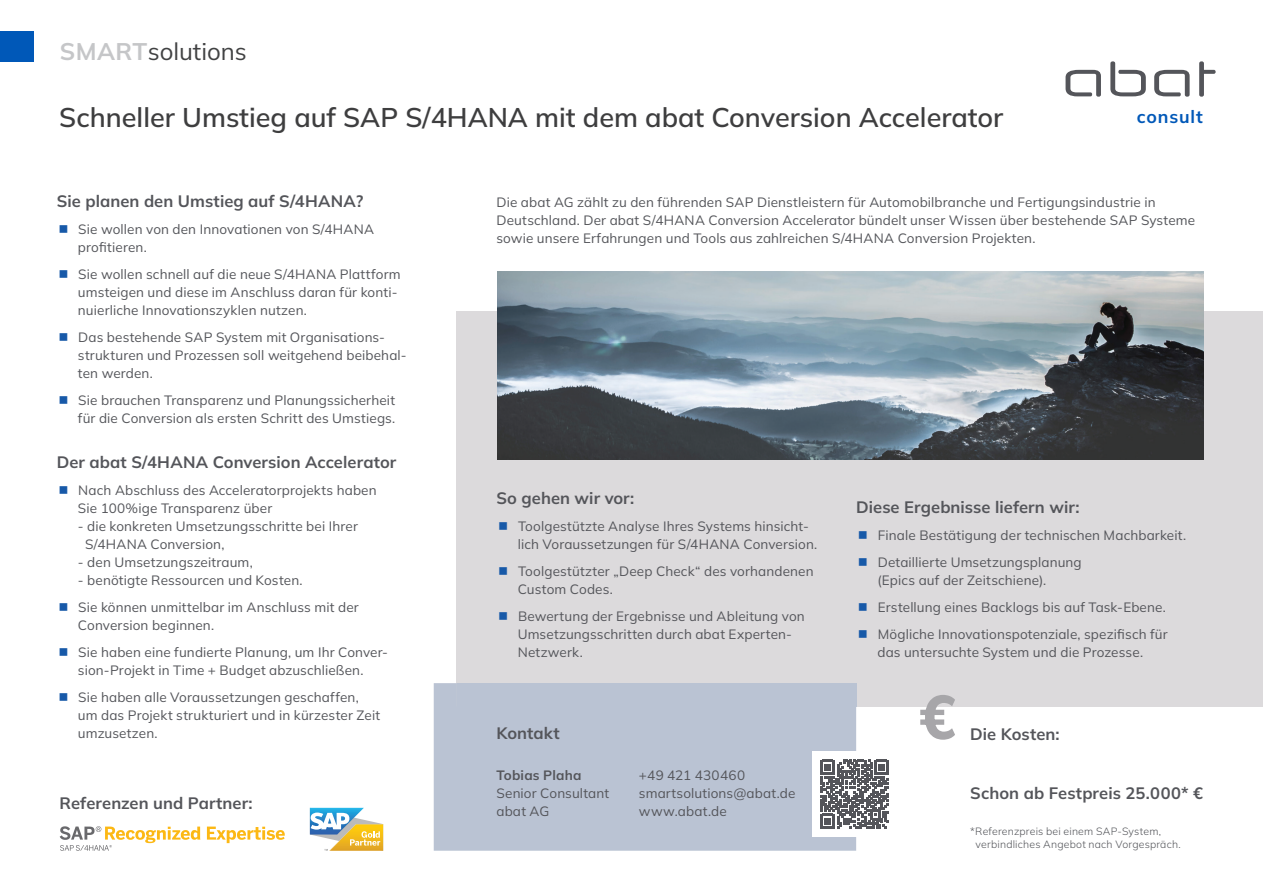
<style>
.page{position:relative;width:1263px;height:893px;background:#fff}
.page>*{position:absolute;margin:0;border:0;box-sizing:border-box;transform-origin:0 0}
.t1{font:78.3px "Neuropol Nova";color:#54555a}
.t2{font:600 27px "Mulish";color:#3e3e3f}
.t3{font:24px "Mulish";color:#414243}
.t4{font:700 17.7px "Mulish";letter-spacing:.05em;color:#0058b8}
.t5{font:700 16.5px "Mulish";letter-spacing:.005em;color:#54555a}
.t6{font:13.5px/18px "Mulish";letter-spacing:.01em;color:#54555a}
.t7{font:700 13.5px "Mulish";letter-spacing:.015em;color:#54555a}
.t8{font:300 10.5px/13.5px "Mulish";letter-spacing:.02em;color:#54555a}
.s1{font-weight:700;color:#c5c6c8}
</style>
<div class="page">
<div style="left:457px;top:311px;width:806px;height:396px;background:#dcdadc"></div>
<div style="left:434px;top:683px;width:422px;height:168px;background:#bac3d3"></div>
<div style="left:457px;top:683px;width:399px;height:24px;background:#bac3d3"></div>
<div style="left:0;top:31px;width:33px;height:31px;background:#0058b8"></div>
<svg style="left:310px;top:808px;width:73px;height:43px"></svg>
<svg style="left:207px;top:827px;width:78px;height:16px"></svg>
<svg style="left:60px;top:826px;width:140px;height:25px"></svg>
<img style="left:497px;top:272px;width:706px;height:188px">
<svg style="left:920px;top:695px;width:35px;height:45px"></svg>
<div style="left:812px;top:752px;width:85px;height:85px;background:#fff"></div>
<svg style="left:820px;top:760px;width:69px;height:68px"></svg>
<h3 class="t3" style="left:60px;top:35px;width:188px"><span class="s1">SMART</span>solutions</h3>
<h2 class="t2" style="left:59px;top:99px;width:946px">Schneller Umstieg auf SAP S/4HANA mit dem abat Conversion Accelerator</h2>
<h1 class="t1" style="left:1063px;top:47px;width:155px">abat</h1>
<h3 class="t4" style="left:1137px;top:105px;width:68px">consult</h3>
<p class="t5" style="left:57px;top:190px;width:308px">Sie planen den Umstieg auf S/4HANA?</p>
<p class="t6" style="left:78px;top:220px;width:298px">Sie wollen von den Innovationen von S/4HANA profitieren.</p>
<p class="t6" style="left:78px;top:265px;width:324px">Sie wollen schnell auf die neue S/4HANA Plattform umsteigen und diese im Anschluss daran für konti&shy;nuierliche Innovationszyklen nutzen.</p>
<p class="t6" style="left:78px;top:328px;width:330px">Das bestehende SAP System mit Organisations&shy;strukturen und Prozessen soll weitgehend beibehal&shy;ten werden.</p>
<p class="t6" style="left:78px;top:391px;width:319px">Sie brauchen Transparenz und Planungssicherheit für die Conversion als ersten Schritt des Umstiegs.</p>
<p class="t5" style="left:57px;top:451px;width:341px">Der abat S/4HANA Conversion Accelerator</p>
<p class="t6" style="left:78px;top:481px;width:300px">Nach Abschluss des Acceleratorprojekts haben<br>Sie 100%ige Transparenz über</p>
<p class="t6" style="left:85px;top:517px;width:274px;text-indent:-7px">- die konkreten Umsetzungsschritte bei Ihrer<br>S/4HANA Conversion,</p>
<p class="t6" style="left:78px;top:553px;width:176px">- den Umsetzungszeitraum,</p>
<p class="t6" style="left:78px;top:566px;width:282px;line-height:27px">- benötigte Ressourcen und Kosten.<br>Sie können unmittelbar im Anschluss mit der</p>
<p class="t6" style="left:78px;top:611px;width:312px;line-height:27px">Conversion beginnen.<br>Sie haben eine fundierte Planung, um Ihr Conver-</p>
<p class="t6" style="left:78px;top:656px;width:287px;line-height:27px">sion-Projekt in Time + Budget abzuschließen.<br>Sie haben alle Voraussetzungen geschaffen,</p>
<p class="t6" style="left:78px;top:706px;width:304px">um das Projekt strukturiert und in kürzester Zeit umzusetzen.</p>
<p class="t5" style="left:60px;top:792px;width:195px">Referenzen und Partner:</p>
<p class="t6" style="left:496px;top:193px;width:700px">Die abat AG zählt zu den führenden SAP Dienstleistern für Automobilbranche und Fertigungsindustrie in<br>Deutschland. Der abat S/4HANA Conversion Accelerator bündelt unser Wissen über bestehende SAP Systeme sowie unsere Erfahrungen und Tools aus zahlreichen S/4HANA Conversion Projekten.</p>
<p class="t5" style="left:496px;top:487px;width:139px">So gehen wir vor:</p>
<p class="t6" style="left:518px;top:517px;width:301px">Toolgestützte Analyse Ihres Systems hinsicht&shy;lich Voraussetzungen für S/4HANA Conversion.</p>
<p class="t6" style="left:518px;top:562px;width:297px">Toolgestützter „Deep Check“ des vorhandenen<br>Custom Codes.</p>
<p class="t6" style="left:518px;top:607px;width:288px">Bewertung der Ergebnisse und Ableitung von<br>Umsetzungsschritten durch abat Experten-<br>Netzwerk.</p>
<p class="t5" style="left:496px;top:722px;width:65px">Kontakt</p>
<p class="t7" style="left:496px;top:766px;width:86px">Tobias Plaha</p>
<p class="t6" style="left:496px;top:784px;width:114px">Senior Consultant abat AG</p>
<p class="t6" style="left:639px;top:765px;width:158px">+49 421 430460 smartsolutions@abat.de www.abat.de</p>
<p class="t5" style="left:856px;top:496px;width:225px">Diese Ergebnisse liefern wir:</p>
<p class="t6" style="left:878px;top:521px;width:310px;line-height:27px">Finale Bestätigung der technischen Machbarkeit.<br>Detaillierte Umsetzungsplanung</p>
<p class="t6" style="left:877px;top:566px;width:292px;line-height:27px">(Epics auf der Zeitschiene).<br>Erstellung eines Backlogs bis auf Task-Ebene.<br>Mögliche Innovationspotenziale, spezifisch für</p>
<p class="t6" style="left:877px;top:643px;width:267px">das untersuchte System und die Prozesse.</p>
<p class="t5" style="left:970px;top:723px;width:91px">Die Kosten:</p>
<p class="t5" style="left:970px;top:782px;width:234px">Schon ab Festpreis 25.000* €</p>
<p class="t8" style="left:976px;top:824px;width:207px;text-indent:-5px">*Referenzpreis bei einem SAP-System, verbindliches Angebot nach Vorgespräch.</p>
</div>
